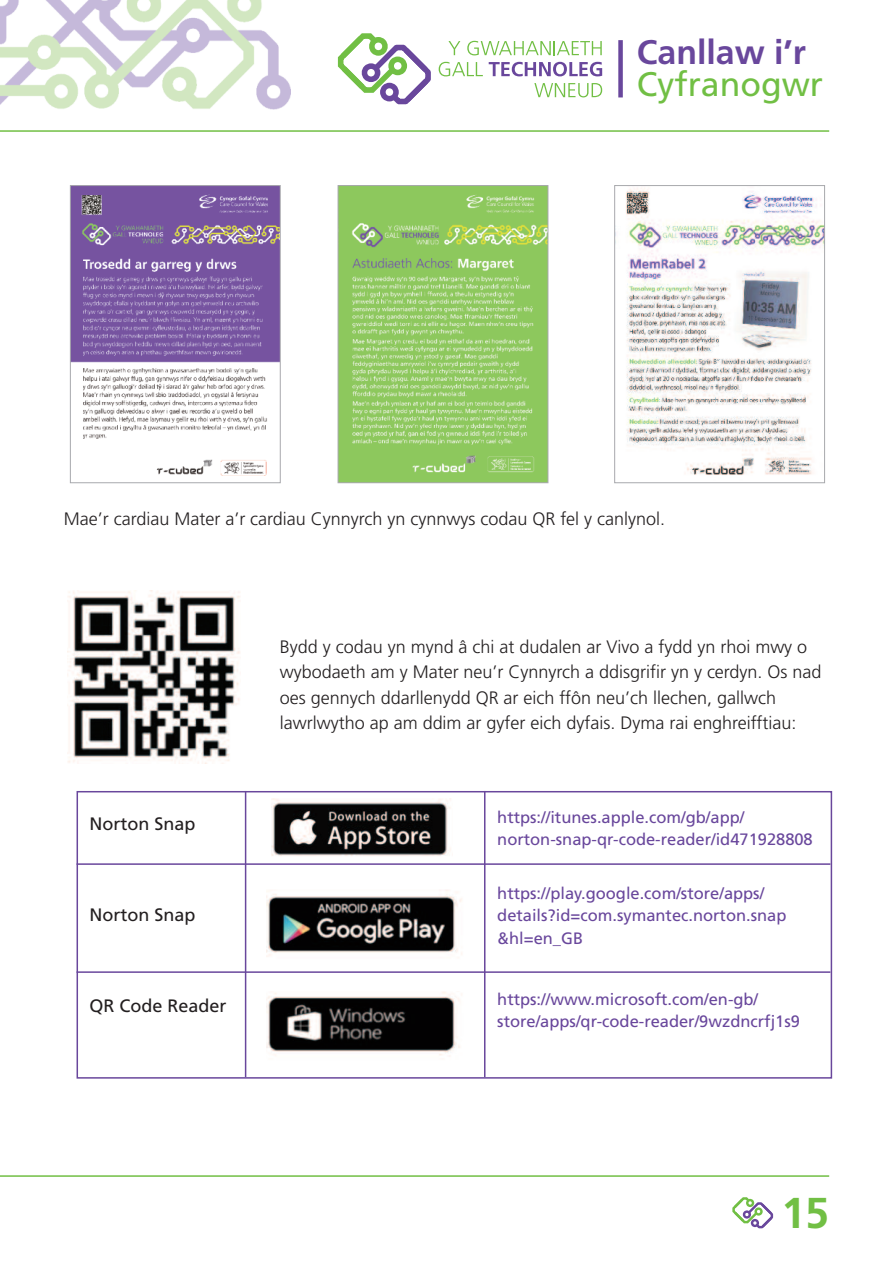
<style>
.page{position:relative;width:893px;height:1263px;background:#fff}
.page>*{position:absolute;margin:0;border:0;box-sizing:border-box;transform-origin:0 0}
.t1{font:700 43.2px "Frutiger";color:#71bf44}
.t2{font:700 34.05px "Frutiger";color:#69479c}
.t3{font:34.05px "Frutiger";color:#71bf44}
.t4{font:300 18px/25.5px "Frutiger";color:#231f20}
.t5{font:18px "Frutiger";color:#231f20}
.t6{font:16.5px/22.5px "Frutiger";color:#69479c}
</style>
<div class="page">
<svg style="left:732px;top:1197px;width:42px;height:31px"></svg>
<hr style="left:0;top:130px;width:829px;height:2px;background:#71bf44">
<hr style="left:0;top:1175px;width:829px;height:2px;background:#71bf44">
<img style="left:0;top:0;width:290px;height:109px">
<img style="left:68px;top:591px;width:172px;height:173px">
<div style="left:77px;top:791px;width:755px;height:288px;border:2px solid #69479c"></div>
<hr style="left:245px;top:791px;width:1px;height:286px;background:#69479c">
<hr style="left:484px;top:791px;width:1px;height:286px;background:#69479c">
<hr style="left:77px;top:863px;width:753px;height:2px;background:#69479c">
<hr style="left:77px;top:971px;width:753px;height:2px;background:#69479c">
<img style="left:271px;top:798px;width:180px;height:58px">
<img style="left:267px;top:890px;width:195px;height:67px">
<img style="left:267px;top:992px;width:195px;height:64px">
<img style="left:72px;top:187px;width:207px;height:289px">
<div style="left:70px;top:185px;width:211px;height:298px;border:1px solid #a8a9ad"></div>
<img style="left:340px;top:187px;width:206px;height:294px">
<div style="left:338px;top:185px;width:210px;height:298px;border:1px solid #a8a9ad"></div>
<img style="left:626px;top:188px;width:197px;height:287px">
<div style="left:614px;top:185px;width:211px;height:298px;border:1px solid #a8a9ad"></div>
<svg style="left:337px;top:33px;width:265px;height:71px"></svg>
<div style="left:618px;top:40px;width:5px;height:57px;background:#69479c"></div>
<h2 class="t2" style="left:637px;top:39px;width:171px">Canllaw i’r</h2>
<h2 class="t3" style="left:637px;top:71px;width:188px">Cyfranogwr</h2>
<p class="t4" style="left:64px;top:508px;width:603px">Mae’r cardiau Mater a’r cardiau Cynnyrch yn cynnwys codau QR fel y canlynol.</p>
<p class="t4" style="left:280px;top:635px;width:543px">Bydd y codau yn mynd â chi at dudalen ar Vivo a fydd yn rhoi mwy o wybodaeth am y Mater neu’r Cynnyrch a ddisgrifir yn y cerdyn. Os nad oes gennych ddarllenydd QR ar eich ffôn neu’ch llechen, gallwch lawrlwytho ap am ddim ar gyfer eich dyfais. Dyma rai enghreifftiau:</p>
<p class="t5" style="left:90px;top:816px;width:107px">Norton Snap</p>
<p class="t6" style="left:497px;top:807px;width:317px">https://itunes.apple.com/gb/app/ norton-snap-qr-code-reader/id471928808</p>
<p class="t5" style="left:90px;top:907px;width:107px">Norton Snap</p>
<p class="t6" style="left:497px;top:883px;width:291px">https://play.google.com/store/apps/ details?id=com.symantec.norton.snap &amp;hl=en_GB</p>
<p class="t5" style="left:90px;top:998px;width:138px">QR Code Reader</p>
<p class="t6" style="left:497px;top:989px;width:304px">https://www.microsoft.com/en-gb/ store/apps/qr-code-reader/9wzdncrfj1s9</p>
<h1 class="t1" style="left:781px;top:1195px;width:49px">15</h1>
</div>
